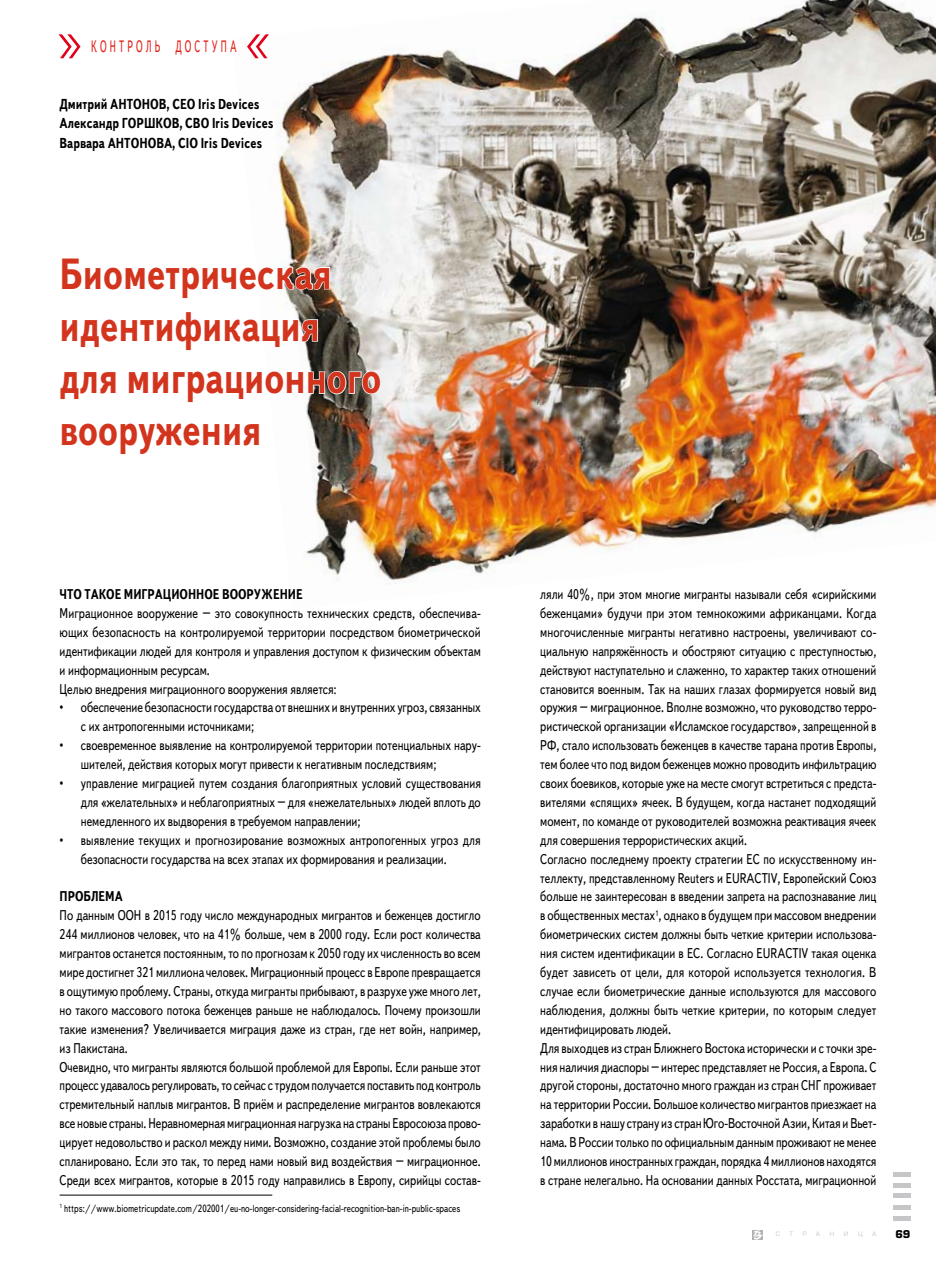
<style>
.page{position:relative;width:936px;height:1263px;background:#fff}
.page>*{position:absolute;margin:0;border:0;box-sizing:border-box;transform-origin:0 0}
.t1{font:700 43.5px/52.2px "Text Book C";color:#d3341d;scale:.8 1}
.t2{font:16.5px "Text Book C";color:#e32118;scale:.56 1}
.t3{font:700 14.4px/19.5px "Text Book C";color:#000;scale:.8 1}
.t4{font:14.1px/18.9px "Text Book C";color:#000;scale:.8 1}
.t5{font:700 14.1px "Text Book C";color:#000;scale:.8 1}
.t6{font:10.5px "Text Book C";color:#000;scale:.8 1}
.t7{font:700 10.5px "Europe";color:#000}
.t8{font:6px "Europe";color:#c5c6c8}
</style>
<div class="page">
<hr style="left:892px;top:1216px;width:18px;height:4px;background:#c5c6c8">
<hr style="left:892px;top:1205px;width:18px;height:4px;background:#c5c6c8">
<div style="left:892px;top:1193px;width:18px;height:5px;background:#c5c6c8"></div>
<hr style="left:892px;top:1183px;width:18px;height:4px;background:#c5c6c8">
<hr style="left:892px;top:1172px;width:18px;height:4px;background:#c5c6c8">
<svg style="left:752px;top:1230px;width:10px;height:9px"></svg>
<img style="left:255px;top:0;width:680px;height:584px">
<svg style="left:255px;top:245px;width:76px;height:106px"></svg>
<svg style="left:255px;top:370px;width:126px;height:34px"></svg>
<svg style="left:255px;top:422px;width:5px;height:34px"></svg>
<hr style="left:60px;top:1195px;width:212px;height:1px;background:#000">
<svg style="left:58px;top:34px;width:22px;height:24px"></svg>
<svg style="left:247px;top:34px;width:22px;height:24px"></svg>
<p class="t2" style="left:91px;top:37px;width:17px">контро</p>
<p class="t2" style="left:146px;top:37px;width:70px">ль доступа</p>
<p class="t3" style="left:60px;top:94px;width:269px">Дмитрий АНТОНОВ, CEO Iris Devices<br>Александр ГОРШКОВ, CBO Iris Devices<br>Варвара АНТОНОВА, CIO Iris Devices</p>
<h1 class="t1" style="left:60px;top:247px;width:403px">Биометрическая идентификация для миграционного вооружения</h1>
<p class="t5" style="left:60px;top:586px;width:42px">Что тако</p>
<p class="t5" style="left:115px;top:586px;width:93px">е миграционно</p>
<p class="t5" style="left:213px;top:586px;width:23px">е воор</p>
<p class="t5" style="left:254px;top:586px;width:62px">ужение</p>
<p class="t4" style="left:60px;top:604px;width:528px">Миграционное вооружение – это совокупность технических средств, обеспечива&shy;ющих безопасность на контролируемой территории посредством биометрической идентификации людей для контроля и управления доступом к физическим объектам и информационным ресурсам.<br>Целью внедрения миграционного вооружения является:</p>
<p class="t4" style="left:81px;top:698px;width:501px;text-indent:-21px">• обеспечение безопасности государства от внешних и внутренних угроз, связанных с их антропогенными источниками;</p>
<p class="t4" style="left:81px;top:736px;width:501px;text-indent:-21px">• своевременное выявление на контролируемой территории потенциальных нару&shy;шителей, действия которых могут привести к негативным последствиям;</p>
<p class="t4" style="left:81px;top:774px;width:501px;text-align:justify;text-indent:-21px">• управление миграцией путем создания благоприятных условий существования для «желательных» и неблагоприятных – для «нежелательных» людей вплоть до немедленного их выдворения в требуемом направлении;</p>
<p class="t4" style="left:81px;top:831px;width:501px;text-indent:-21px">• выявление текущих и прогнозирование возможных антропогенных угроз для безопасности государства на всех этапах их формирования и реализации.</p>
<p class="t5" style="left:60px;top:888px;width:78px">Проблема</p>
<p class="t4" style="left:60px;top:906px;width:528px">По данным ООН в 2015 году число международных мигрантов и беженцев достигло 244 миллионов человек, что на 41% больше, чем в 2000 году. Если рост количества мигрантов останется постоянным, то по прогнозам к 2050 году их численность во всем мире достигнет 321 миллиона человек. Миграционный процесс в Европе превращается в ощутимую проблему. Страны, откуда мигранты прибывают, в разрухе уже много лет, но такого массового потока беженцев раньше не наблюдалось. Почему произошли такие изменения? Увеличивается миграция даже из стран, где нет войн, например, из Пакистана.<br>Очевидно, что мигранты являются большой проблемой для Европы. Если раньше этот процесс удавалось регулировать, то сейчас с трудом получается поставить под контроль стремительный наплыв мигрантов. В приём и распределение мигрантов вовлекаются все новые страны. Неравномерная миграционная нагрузка на страны Евросоюза прово&shy;цирует недовольство и раскол между ними. Возможно, создание этой проблемы было спланировано. Если это так, то перед нами новый вид воздействия – миграционное.<br>Среди всех мигрантов, которые в 2015 году направились в Европу, сирийцы состав-</p>
<p class="t6" style="left:60px;top:1202px;width:502px"><sup>1</sup> https://www.biometricupdate.com/202001/eu-no-longer-considering-facial-recognition-ban-in-public-spaces</p>
<p class="t4" style="left:540px;top:585px;width:422px">ляли 40%, при этом многие мигранты называли себя «сирийскими беженцами» будучи при этом темнокожими африканцами. Когда многочисленные мигранты негативно настроены, увеличивают со&shy;циальную напряжённость и обостряют ситуацию с преступностью, действуют наступательно и слаженно, то характер таких отношений становится военным. Так на наших глазах формируется новый вид оружия – миграционное. Вполне возможно, что руководство терро&shy;ристической организации «Исламское государство», запрещенной в РФ, стало использовать беженцев в качестве тарана против Европы, тем более что под видом беженцев можно проводить инфильтрацию своих боевиков, которые уже на месте смогут встретиться с предста&shy;вителями «спящих» ячеек. В будущем, когда настанет подходящий момент, по команде от руководителей возможна реактивация ячеек для совершения террористических акций.<br>Согласно последнему проекту стратегии ЕС по искусственному ин&shy;теллекту, представленному Reuters и EURACTIV, Европейский Союз больше не заинтересован в введении запрета на распознавание лиц в общественных местах<sup>1</sup>, однако в будущем при массовом внедрении биометрических систем должны быть четкие критерии использова&shy;ния систем идентификации в ЕС. Согласно EURACTIV такая оценка будет зависеть от цели, для которой используется технология. В случае если биометрические данные используются для массового наблюдения, должны быть четкие критерии, по которым следует идентифицировать людей.<br>Для выходцев из стран Ближнего Востока исторически и с точки зре&shy;ния наличия диаспоры – интерес представляет не Россия, а Европа. С другой стороны, достаточно много граждан из стран СНГ проживает на территории России. Большое количество мигрантов приезжает на заработки в нашу страну из стран Юго-Восточной Азии, Китая и Вьет&shy;нама. В России только по официальным данным проживают не менее 10 миллионов иностранных граждан, порядка 4 миллионов находятся в стране нелегально. На основании данных Росстата, миграционной</p>
<p class="t8" style="left:776px;top:1230px;width:6px">С</p>
<p class="t8" style="left:789px;top:1230px;width:5px">Т</p>
<p class="t8" style="left:802px;top:1230px;width:5px">Р</p>
<p class="t8" style="left:815px;top:1230px;width:6px">А</p>
<p class="t8" style="left:829px;top:1230px;width:6px">Н</p>
<p class="t8" style="left:843px;top:1230px;width:6px">И</p>
<p class="t8" style="left:857px;top:1230px;width:6px">Ц</p>
<p class="t8" style="left:872px;top:1230px;width:6px">А</p>
<p class="t7" style="left:895px;top:1227px;width:17px">69</p>
</div>
